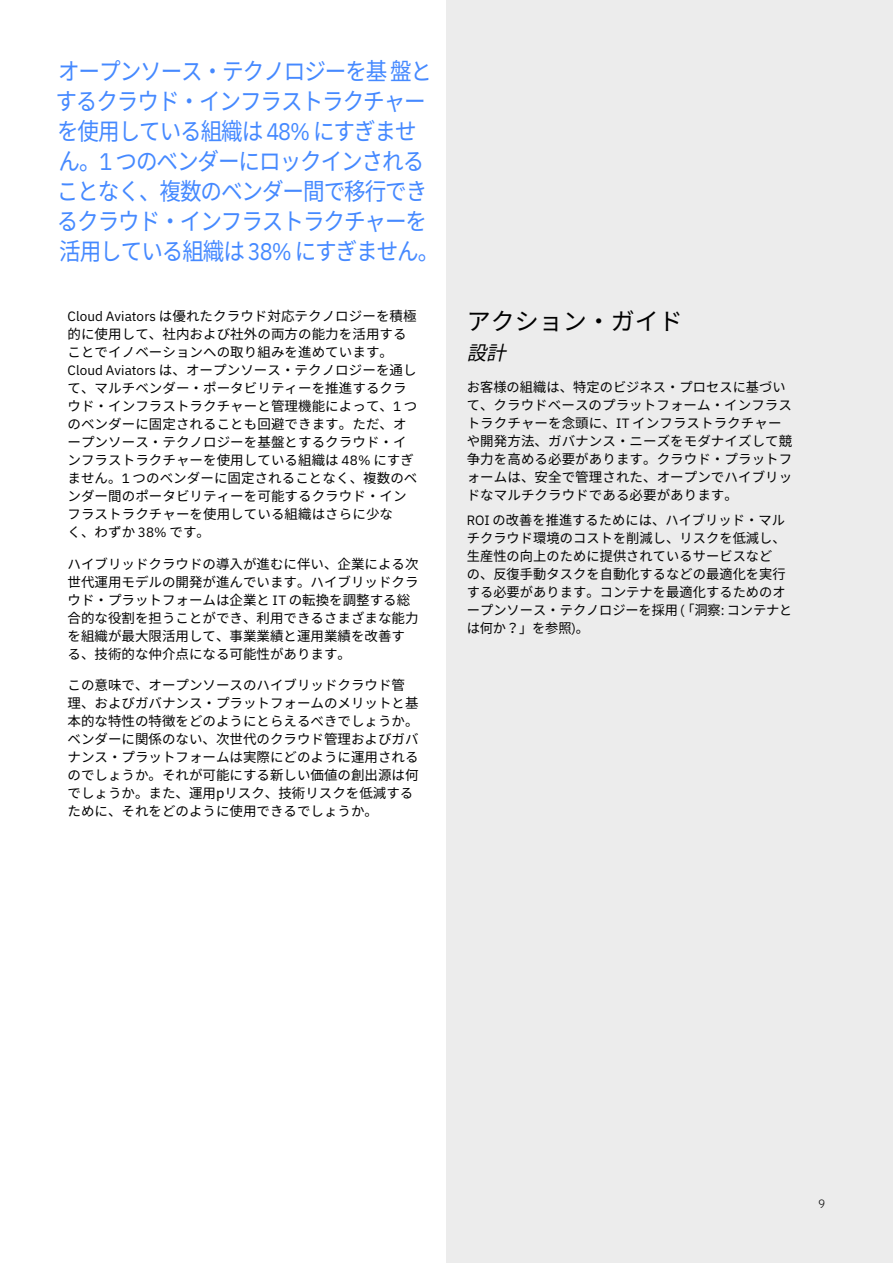
<style>
.page{position:relative;width:893px;height:1263px;background:#fff}
.page>*{position:absolute;margin:0;border:0;box-sizing:border-box;transform-origin:0 0}
.t1{font:24px/30px "Noto Sans CJ Kjp";letter-spacing:-.05em;color:#4589ff;scale:.9 1}
.t2{font:24px "Noto Sans CJ Kjp";color:#000}
.t3{font:italic 19.5px "Noto Sans CJ Kjp";color:#000}
.t4{font:13.5px/18px "Noto Sans CJ Kjp";letter-spacing:.005em;color:#000}
.t5{font:300 12px "IBM Plex Sans";color:#000}
.s1{font-family:"IBM Plex Sans"}
</style>
<div class="page">
<div style="left:446px;top:0;width:447px;height:1263px;background:#ececec"></div>
<h1 class="t1" style="left:55px;top:57px;width:428px">オープンソース・テクノロジーを基 盤とするクラウド・インフラストラクチャーを使用している組織は <span class="s1">48%</span> にすぎません。<span class="s1">1</span> つのベンダーにロックインされることなく、複数のベンダー間で移行できるクラウド・インフラストラクチャーを活用している組織は <span class="s1">38%</span> にすぎません。</h1>
<p class="t4" style="left:68px;top:308px;width:351px"><span class="s1">Cloud Aviators</span> は優れたクラウド対応テクノロジーを積極的に使用して、社内および社外の両方の能力を活用することでイノベーションへの取り組みを進めています。<br><span class="s1">Cloud Aviators</span> は、オープンソース・テクノロジーを通して、マルチベンダー・ポータビリティーを推進するクラウド・インフラストラクチャーと管理機能によって、<span class="s1">1</span> つのベンダーに固定されることも回避できます。ただ、オープンソース・テクノロジーを基盤とするクラウド・インフラストラクチャーを使用している組織は <span class="s1">48%</span> にすぎません。<span class="s1">1</span> つのベンダーに固定されることなく、複数のベンダー間のポータビリティーを可能するクラウド・インフラストラクチャーを使用している組織はさらに少な<br>く、わずか <span class="s1">38%</span> です。</p>
<p class="t4" style="left:68px;top:555px;width:352px">ハイブリッドクラウドの導入が進むに伴い、企業による次世代運用モデルの開発が進んでいます。ハイブリッドクラウド・プラットフォームは企業と <span class="s1">IT</span> の転換を調整する総合的な役割を担うことができ、利用できるさまざまな能力を組織が最大限活用して、事業業績と運用業績を改善する、技術的な仲介点になる可能性があります。</p>
<p class="t4" style="left:68px;top:677px;width:352px">この意味で、オープンソースのハイブリッドクラウド管理、およびガバナンス・プラットフォームのメリットと基本的な特性の特徴をどのようにとらえるべきでしょうか。ベンダーに関係のない、次世代のクラウド管理およびガバナンス・プラットフォームは実際にどのように運用されるのでしょうか。それが可能にする新しい価値の創出源は何でしょうか。また、運用pリスク、技術リスクを低減するために、それをどのように使用できるでしょうか。</p>
<h1 class="t2" style="left:467px;top:307px;width:217px">アクション・ガイド</h1>
<h2 class="t3" style="left:467px;top:342px;width:52px">設計</h2>
<p class="t4" style="left:467px;top:378px;width:327px">お客様の組織は、特定のビジネス・プロセスに基づいて、クラウドベースのプラットフォーム・インフラストラクチャーを念頭に、<span class="s1">IT</span> インフラストラクチャーや開発方法、ガバナンス・ニーズをモダナイズして競争力を高める必要があります。クラウド・プラットフォームは、安全で管理された、オープンでハイブリッドなマルチクラウドである必要があります。</p>
<p class="t4" style="left:467px;top:511px;width:327px"><span class="s1">ROI</span> の改善を推進するためには、ハイブリッド・マルチクラウド環境のコストを削減し、リスクを低減し、生産性の向上のために提供されているサービスなど<br>の、反復手動タスクを自動化するなどの最適化を実行する必要があります。コンテナを最適化するためのオープンソース・テクノロジーを採用 <span class="s1">(</span>「洞察<span class="s1">:</span> コンテナとは何か？」を参照<span class="s1">)</span>。</p>
<p class="t5" style="left:818px;top:1195px;width:9px">9</p>
</div>
